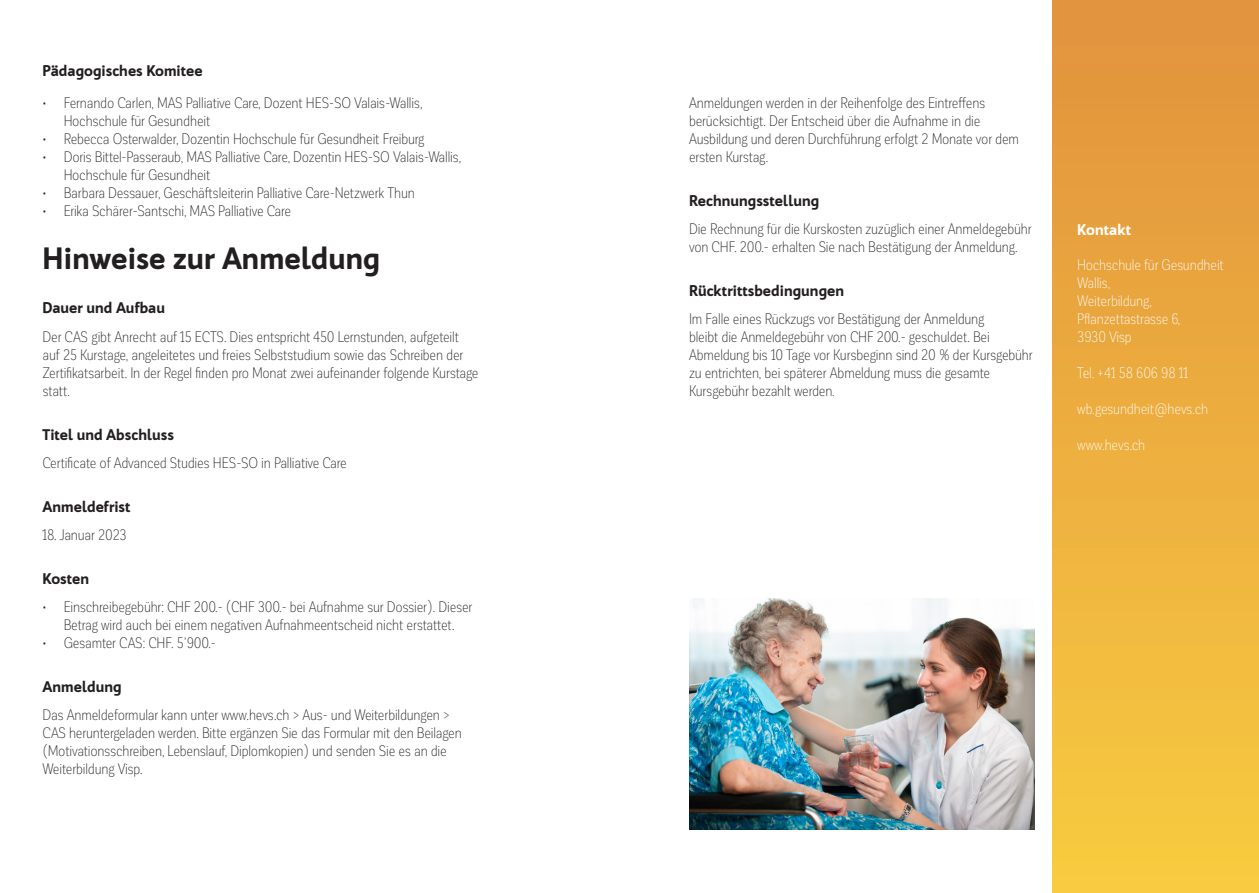
<style>
.page{position:relative;width:1259px;height:893px;background:#fff}
.page>*{position:absolute;margin:0;border:0;box-sizing:border-box;transform-origin:0 0}
.t1{font:900 30px "Bw Quinta Pro";color:#231f20}
.t2{font:300 15px/18px "Corporative Sans Cnd";letter-spacing:-.015em;color:#231f20}
.t3{font:300 15px/18px "Corporative Sans Cnd";letter-spacing:-.015em;color:#fff}
.t4{font:900 15px "Bw Quinta Pro";color:#231f20}
.t5{font:900 15px "Bw Quinta Pro";color:#fff}
</style>
<div class="page">
<div style="left:1052px;top:0;width:207px;height:893px;background:linear-gradient(to bottom,#e1923d,#f8cc40)"></div>
<img style="left:689px;top:599px;width:345px;height:230px">
<p class="t4" style="left:43px;top:61px;width:162px">Pädagogisches Komitee</p>
<p class="t2" style="left:64px;top:94px;width:360px;text-indent:-21px">• Fernando Carlen, MAS Palliative Care, Dozent HES-SO Valais-Wallis,<br>Hochschule für Gesundheit</p>
<p class="t2" style="left:43px;top:130px;width:383px">• Rebecca Osterwalder, Dozentin Hochschule für Gesundheit Freiburg</p>
<p class="t2" style="left:64px;top:148px;width:399px;text-indent:-21px">• Doris Bittel-Passeraub, MAS Palliative Care, Dozentin HES-SO Valais-Wallis,<br>Hochschule für Gesundheit</p>
<p class="t2" style="left:43px;top:184px;width:374px">• Barbara Dessauer, Geschäftsleiterin Palliative Care-Netzwerk Thun</p>
<p class="t2" style="left:43px;top:202px;width:250px">• Erika Schärer-Santschi, MAS Palliative Care</p>
<h1 class="t1" style="left:43px;top:239px;width:339px">Hinweise zur Anmeldung</h1>
<p class="t4" style="left:43px;top:297px;width:124px">Dauer und Aufbau</p>
<p class="t2" style="left:43px;top:328px;width:438px">Der CAS gibt Anrecht auf 15 ECTS. Dies entspricht 450 Lernstunden, aufgeteilt auf 25 Kurstage, angeleitetes und freies Selbststudium sowie das Schreiben der Zertifikatsarbeit. In der Regel finden pro Monat zwei aufeinander folgende Kurstage statt.</p>
<p class="t4" style="left:43px;top:424px;width:133px">Titel und Abschluss</p>
<p class="t2" style="left:43px;top:454px;width:306px">Certificate of Advanced Studies HES-SO in Palliative Care</p>
<p class="t4" style="left:43px;top:496px;width:90px">Anmeldefrist</p>
<p class="t2" style="left:43px;top:526px;width:86px">18. Januar 2023</p>
<p class="t4" style="left:43px;top:568px;width:48px">Kosten</p>
<p class="t2" style="left:43px;top:598px;width:431px;text-align:center">• Einschreibegebühr: CHF 200.- (CHF 300.- bei Aufnahme sur Dossier). Dieser<br>Betrag wird auch bei einem negativen Aufnahmeentscheid nicht erstattet.</p>
<p class="t2" style="left:43px;top:634px;width:175px">• Gesamter CAS: CHF. 5’900.-</p>
<p class="t4" style="left:43px;top:676px;width:81px">Anmeldung</p>
<p class="t2" style="left:43px;top:706px;width:421px">Das Anmeldeformular kann unter www.hevs.ch &gt; Aus- und Weiterbildungen &gt; CAS heruntergeladen werden. Bitte ergänzen Sie das Formular mit den Beilagen (Motivationsschreiben, Lebenslauf, Diplomkopien) und senden Sie es an die Weiterbildung Visp.</p>
<p class="t2" style="left:689px;top:94px;width:331px">Anmeldungen werden in der Reihenfolge des Eintreffens berücksichtigt. Der Entscheid über die Aufnahme in die Ausbildung und deren Durchführung erfolgt 2 Monate vor dem ersten Kurstag.</p>
<p class="t4" style="left:689px;top:190px;width:132px">Rechnungsstellung</p>
<p class="t2" style="left:689px;top:220px;width:344px">Die Rechnung für die Kurskosten zuzüglich einer Anmeldegebühr von CHF. 200.- erhalten Sie nach Bestätigung der Anmeldung.</p>
<p class="t4" style="left:689px;top:280px;width:157px">Rücktrittsbedingungen</p>
<p class="t2" style="left:689px;top:310px;width:345px">Im Falle eines Rückzugs vor Bestätigung der Anmeldung<br>bleibt die Anmeldegebühr von CHF 200.- geschuldet. Bei Abmeldung bis 10 Tage vor Kursbeginn sind 20 % der Kursgebühr zu entrichten, bei späterer Abmeldung muss die gesamte Kursgebühr bezahlt werden.</p>
<p class="t5" style="left:1077px;top:220px;width:55px">Kontakt</p>
<p class="t3" style="left:1077px;top:256px;width:148px">Hochschule für Gesundheit<br>Wallis,<br>Weiterbildung,<br>Pflanzettastrasse 6,<br>3930 Visp</p>
<p class="t3" style="left:1077px;top:364px;width:112px">Tel. +41 58 606 98 11</p>
<p class="t3" style="left:1077px;top:400px;width:132px">wb.gesundheit@hevs.ch</p>
<p class="t3" style="left:1077px;top:436px;width:70px">www.hevs.ch</p>
</div>
